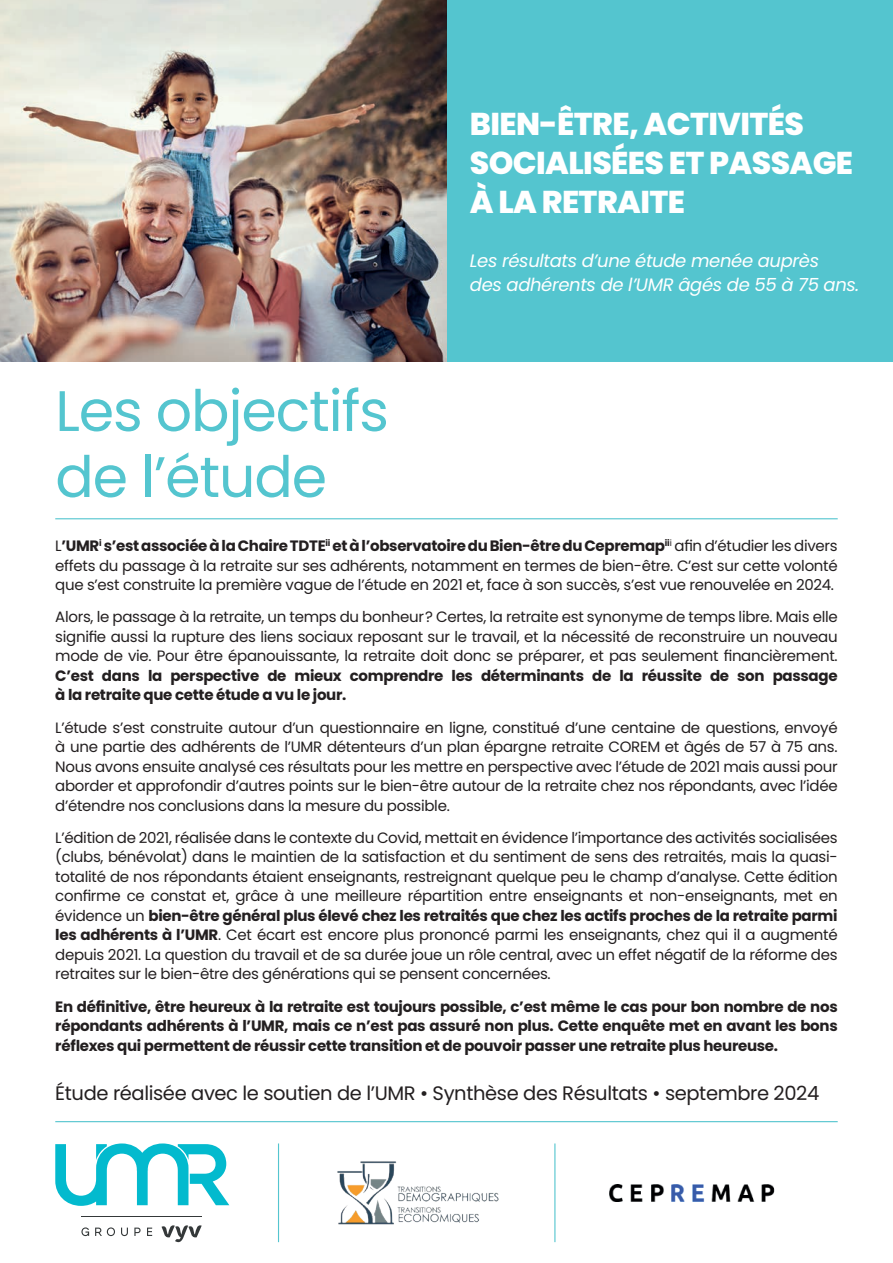
<style>
.page{position:relative;width:893px;height:1263px;background:#fff}
.page>*{position:absolute;margin:0;border:0;box-sizing:border-box;transform-origin:0 0}
.t1{font:57px/66px "Poppins";letter-spacing:-.02em;color:#54c5cf}
.t2{font:800 31.5px/39px "Poppins";letter-spacing:-.02em;color:#fff}
.t3{font:19.5px "Poppins";letter-spacing:-.02em;color:#231f20}
.t4{font:italic 18px/24px "Poppins";letter-spacing:-.02em;color:#fff}
.t5{font:15px/19.5px "Poppins";letter-spacing:-.02em;color:#231f20;text-align:justify}
.t6{font:700 15px/19.5px "Poppins";letter-spacing:-.02em;color:#231f20}
.s1{font-weight:700}
</style>
<div class="page">
<div style="left:446px;top:0;width:447px;height:361px;background:#54c5cf"></div>
<img style="left:0;top:0;width:446px;height:361px">
<svg style="left:55px;top:1143px;width:174px;height:63px"></svg>
<hr style="left:81px;top:1216px;width:121px;height:1px;background:#343839">
<svg style="left:81px;top:1227px;width:8px;height:9px"></svg>
<svg style="left:95px;top:1227px;width:20px;height:9px"></svg>
<svg style="left:121px;top:1227px;width:7px;height:9px"></svg>
<svg style="left:134px;top:1227px;width:7px;height:9px"></svg>
<svg style="left:147px;top:1227px;width:5px;height:9px"></svg>
<svg style="left:162px;top:1225px;width:40px;height:17px"></svg>
<img style="left:337px;top:1161px;width:162px;height:64px">
<img style="left:609px;top:1184px;width:166px;height:17px">
<hr style="left:278px;top:1143px;width:1px;height:99px;background:#54c5cf">
<hr style="left:554px;top:1143px;width:1px;height:99px;background:#54c5cf">
<hr style="left:55px;top:1121px;width:783px;height:1px;background:#54c5cf">
<hr style="left:55px;top:518px;width:783px;height:1px;background:#54c5cf">
<h2 class="t2" style="left:470px;top:104px;width:385px">BIEN-ÊTRE, ACTIVITÉS<br>SOCIALISÉES ET PASSAGE<br>À LA RETRAITE</h2>
<h1 class="t1" style="left:55px;top:378px;width:335px">Les objectifs de l’étude</h1>
<p class="t4" style="left:470px;top:249px;width:391px">Les résultats d’une étude menée auprès<br>des adhérents de l’UMR âgés de 55 à 75 ans.</p>
<p class="t5" style="left:55px;top:536px;width:784px">L<span class="s1">’UMR</span><sup>i</sup> <span class="s1">s’est associée à la Chaire TDTE</span><sup>ii</sup> <span class="s1">et à l’observatoire du Bien-être du Cepremap</span><sup>ii</sup><sup>i</sup> afin d’étudier les divers effets du passage à la retraite sur ses adhérents, notamment en termes de bien-être. C’est sur cette volonté que s’est construite la première vague de l’étude en 2021 et, face à son succès, s’est vue renouvelée en 2024.</p>
<p class="t5" style="left:55px;top:607px;width:784px">Alors, le passage à la retraite, un temps du bonheur? Certes, la retraite est synonyme de temps libre. Mais elle signifie aussi la rupture des liens sociaux reposant sur le travail, et la nécessité de reconstruire un nouveau mode de vie. Pour être épanouissante, la retraite doit donc se préparer, et pas seulement financièrement.</p>
<p class="t6" style="left:55px;top:666px;width:784px">C’est dans la perspective de mieux comprendre les déterminants de la réussite de son passage à la retraite que cette étude a vu le jour.</p>
<p class="t5" style="left:55px;top:718px;width:784px">L’étude s’est construite autour d’un questionnaire en ligne, constitué d’une centaine de questions, envoyé à une partie des adhérents de l’UMR détenteurs d’un plan épargne retraite COREM et âgés de 57 à 75 ans.<br>Nous avons ensuite analysé ces résultats pour les mettre en perspective avec l’étude de 2021 mais aussi pour aborder et approfondir d’autres points sur le bien-être autour de la retraite chez nos répondants, avec l’idée d’étendre nos conclusions dans la mesure du possible.</p>
<p class="t5" style="left:55px;top:828px;width:784px">L’édition de 2021, réalisée dans le contexte du Covid, mettait en évidence l’importance des activités socialisées (clubs, bénévolat) dans le maintien de la satisfaction et du sentiment de sens des retraités, mais la quasi&shy;totalité de nos répondants étaient enseignants, restreignant quelque peu le champ d’analyse. Cette édition confirme ce constat et, grâce à une meilleure répartition entre enseignants et non-enseignants, met en évidence un <span class="s1">bien-être général plus élevé chez les retraités que chez les actifs proches de la retraite parmi les adhérents à l’UMR</span>. Cet écart est encore plus prononcé parmi les enseignants, chez qui il a augmenté depuis 2021. La question du travail et de sa durée joue un rôle central, avec un effet négatif de la réforme des retraites sur le bien-être des générations qui se pensent concernées.</p>
<p class="t6" style="left:55px;top:997px;width:784px;text-align:justify">En définitive, être heureux à la retraite est toujours possible, c’est même le cas pour bon nombre de nos répondants adhérents à l’UMR, mais ce n’est pas assuré non plus. Cette enquête met en avant les bons réflexes qui permettent de réussir cette transition et de pouvoir passer une retraite plus heureuse.</p>
<h3 class="t3" style="left:55px;top:1082px;width:766px">Étude réalisée avec le soutien de l’UMR • Synthèse des Résultats • septembre 2024</h3>
</div>
